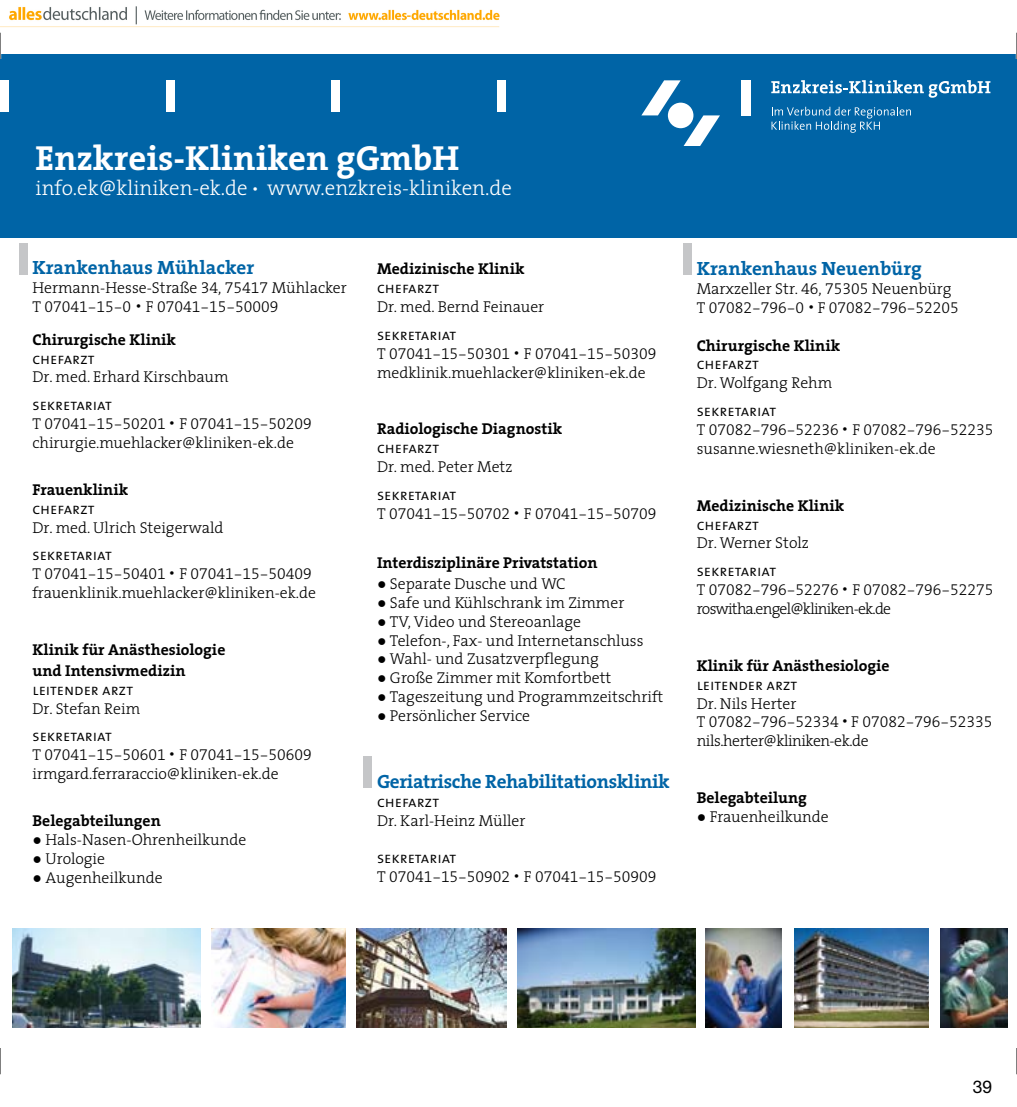
<style>
.page{position:relative;width:1017px;height:1107px;background:#fff}
.page>*{position:absolute;margin:0;border:0;box-sizing:border-box;transform-origin:0 0}
.t1{font:700 35px "The Serif";color:#fff}
.t2{font:300 21px "The Serif";color:#fff}
.t3{font:700 19.25px "The Serif";letter-spacing:-.015em;color:#0064a6}
.t4{font:17.5px "Helvetica Neue LT Std";color:#000}
.t5{font:300 15.75px "The Serif";color:#000}
.t6{font:15.75px "The Serif Light Expert";color:#000}
.t7{font:700 15.75px/21px "The Serif";color:#000}
.t8{font:15.75px "The Sans Semi Light Caps";color:#000}
.t9{font:300 15.75px "The Serif";letter-spacing:-.05em;color:#000}
.t10{font:300 15.75px "The Serif";letter-spacing:-.03em;color:#000}
.s1{font-weight:700}
.s2{font-family:"The Serif Light Expert";font-weight:400}
.s3{font-family:"The Serif";font-weight:300}
.s4{font-family:"The Serif";font-weight:700;font-size:21px}
.s5{font-family:"Arial";font-weight:400}
</style>
<div class="page">
<div style="left:0;top:55px;width:1017px;height:183px;background:#0064a6"></div>
<div style="left:166px;top:80px;width:9px;height:31px;background:#fff"></div>
<div style="left:331px;top:80px;width:9px;height:31px;background:#fff"></div>
<div style="left:498px;top:80px;width:8px;height:31px;background:#fff"></div>
<div style="left:741px;top:80px;width:10px;height:35px;background:#fff"></div>
<svg style="left:771px;top:80px;width:219px;height:18px"></svg>
<svg style="left:641px;top:80px;width:79px;height:65px"></svg>
<svg style="left:771px;top:107px;width:140px;height:26px"></svg>
<img style="left:795px;top:928px;width:133px;height:99px">
<img style="left:940px;top:928px;width:67px;height:99px">
<img style="left:212px;top:928px;width:133px;height:99px">
<img style="left:517px;top:928px;width:178px;height:99px">
<img style="left:706px;top:928px;width:76px;height:99px">
<img style="left:12px;top:928px;width:189px;height:99px">
<div style="left:19px;top:244px;width:8px;height:31px;background:#c5c6c8"></div>
<div style="left:683px;top:244px;width:9px;height:31px;background:#c5c6c8"></div>
<div style="left:363px;top:756px;width:9px;height:31px;background:#c5c6c8"></div>
<div style="left:0;top:80px;width:8px;height:31px;background:#fff"></div>
<img style="left:356px;top:928px;width:151px;height:99px">
<svg style="left:0;top:33px;width:1px;height:26px"></svg>
<svg style="left:0;top:1048px;width:1px;height:26px"></svg>
<svg style="left:1016px;top:33px;width:1px;height:26px"></svg>
<svg style="left:1016px;top:1048px;width:1px;height:26px"></svg>
<img style="left:0;top:6px;width:500px;height:21px">
<h1 class="t1" style="left:36px;top:135px;width:425px">Enzkreis-Kliniken gGmbH</h1>
<h2 class="t2" style="left:36px;top:170px;width:478px">info.ek@kliniken-ek.de <span class="s1">·</span> www.enzkreis-kliniken.de</h2>
<p class="t3" style="left:32px;top:255px;width:223px">Krankenhaus Mühlacker</p>
<p class="t5" style="left:32px;top:274px;width:316px">Hermann-Hesse-Straße <span class="s2">34, 75417</span> Mühlacker</p>
<p class="t6" style="left:32px;top:293px;width:247px"><span class="s3">T</span> 07041-15-0 <span class="s4">·</span> <span class="s3">F</span> 07041-15-50009</p>
<p class="t7" style="left:32px;top:329px;width:145px">Chirurgische Klinik</p>
<p class="t8" style="left:32px;top:345px;width:64px">chefarzt</p>
<p class="t5" style="left:32px;top:364px;width:198px">Dr. med. Erhard Kirschbaum</p>
<p class="t8" style="left:32px;top:391px;width:81px">sekretariat</p>
<p class="t6" style="left:32px;top:410px;width:281px"><span class="s3">T</span> 07041-15-50201 <span class="s4">·</span> <span class="s3">F</span> 07041-15-50209</p>
<p class="t5" style="left:32px;top:429px;width:263px">chirurgie.muehlacker@kliniken-ek.de</p>
<p class="t7" style="left:32px;top:479px;width:97px">Frauenklinik</p>
<p class="t8" style="left:32px;top:495px;width:64px">chefarzt</p>
<p class="t5" style="left:32px;top:514px;width:192px">Dr. med. Ulrich Steigerwald</p>
<p class="t8" style="left:32px;top:542px;width:81px">sekretariat</p>
<p class="t6" style="left:32px;top:561px;width:281px"><span class="s3">T</span> 07041-15-50401 <span class="s4">·</span> <span class="s3">F</span> 07041-15-50409</p>
<p class="t5" style="left:32px;top:579px;width:285px">frauenklinik.muehlacker@kliniken-ek.de</p>
<p class="t7" style="left:32px;top:639px;width:194px">Klinik für Anästhesiologie und Intensivmedizin</p>
<p class="t8" style="left:32px;top:676px;width:102px">leitender arzt</p>
<p class="t5" style="left:32px;top:695px;width:109px">Dr. Stefan Reim</p>
<p class="t8" style="left:32px;top:723px;width:81px">sekretariat</p>
<p class="t6" style="left:32px;top:742px;width:281px"><span class="s3">T</span> 07041-15-50601 <span class="s4">·</span> <span class="s3">F</span> 07041-15-50609</p>
<p class="t5" style="left:32px;top:760px;width:248px">irmgard.ferraraccio@kliniken-ek.de</p>
<p class="t7" style="left:32px;top:810px;width:130px">Belegabteilungen</p>
<p class="t5" style="left:32px;top:826px;width:215px"><span class="s5">●</span> Hals-Nasen-Ohrenheilkunde</p>
<p class="t5" style="left:32px;top:845px;width:74px"><span class="s5">●</span> Urologie</p>
<p class="t5" style="left:32px;top:864px;width:132px"><span class="s5">●</span> Augenheilkunde</p>
<p class="t7" style="left:377px;top:258px;width:149px">Medizinische Klinik</p>
<p class="t8" style="left:377px;top:275px;width:64px">chefarzt</p>
<p class="t5" style="left:377px;top:294px;width:169px">Dr. med. Bernd Feinauer</p>
<p class="t8" style="left:377px;top:321px;width:81px">sekretariat</p>
<p class="t6" style="left:377px;top:340px;width:281px"><span class="s3">T</span> 07041-15-50301 <span class="s4">·</span> <span class="s3">F</span> 07041-15-50309</p>
<p class="t5" style="left:377px;top:359px;width:270px">medklinik.muehlacker@kliniken-ek.de</p>
<p class="t7" style="left:377px;top:418px;width:187px">Radiologische Diagnostik</p>
<p class="t8" style="left:377px;top:435px;width:64px">chefarzt</p>
<p class="t5" style="left:377px;top:454px;width:137px">Dr. med. Peter Metz</p>
<p class="t8" style="left:377px;top:481px;width:81px">sekretariat</p>
<p class="t6" style="left:377px;top:500px;width:281px"><span class="s3">T</span> 07041-15-50702 <span class="s4">·</span> <span class="s3">F</span> 07041-15-50709</p>
<p class="t7" style="left:377px;top:552px;width:222px">Interdisziplinäre Privatstation</p>
<p class="t5" style="left:377px;top:570px;width:190px"><span class="s5">●</span> Separate Dusche und WC</p>
<p class="t5" style="left:377px;top:589px;width:249px"><span class="s5">●</span> Safe und Kühlschrank im Zimmer</p>
<p class="t5" style="left:377px;top:608px;width:206px"><span class="s5">●</span> TV, Video und Stereoanlage</p>
<p class="t5" style="left:377px;top:627px;width:268px"><span class="s5">●</span> Telefon-, Fax- und Internetanschluss</p>
<p class="t5" style="left:377px;top:646px;width:223px"><span class="s5">●</span> Wahl- und Zusatzverpflegung</p>
<p class="t5" style="left:377px;top:665px;width:236px"><span class="s5">●</span> Große Zimmer mit Komfortbett</p>
<p class="t5" style="left:377px;top:683px;width:288px"><span class="s5">●</span> Tageszeitung und Programmzeitschrift</p>
<p class="t5" style="left:377px;top:702px;width:155px"><span class="s5">●</span> Persönlicher Service</p>
<p class="t3" style="left:377px;top:768px;width:294px">Geriatrische Rehabilitationsklinik</p>
<p class="t8" style="left:377px;top:788px;width:64px">chefarzt</p>
<p class="t5" style="left:377px;top:807px;width:150px">Dr. Karl-Heinz Müller</p>
<p class="t8" style="left:377px;top:844px;width:81px">sekretariat</p>
<p class="t6" style="left:377px;top:863px;width:281px"><span class="s3">T</span> 07041-15-50902 <span class="s4">·</span> <span class="s3">F</span> 07041-15-50909</p>
<p class="t3" style="left:697px;top:256px;width:227px">Krankenhaus Neuenbürg</p>
<p class="t5" style="left:697px;top:275px;width:256px">Marxzeller Str. <span class="s2">46, 75305</span> Neuenbürg</p>
<p class="t6" style="left:697px;top:294px;width:264px"><span class="s3">T</span> 07082-796-0 <span class="s4">·</span> <span class="s3">F</span> 07082-796-52205</p>
<p class="t7" style="left:697px;top:335px;width:145px">Chirurgische Klinik</p>
<p class="t8" style="left:697px;top:351px;width:64px">chefarzt</p>
<p class="t5" style="left:697px;top:370px;width:137px">Dr. Wolfgang Rehm</p>
<p class="t8" style="left:697px;top:397px;width:81px">sekretariat</p>
<p class="t6" style="left:697px;top:416px;width:298px"><span class="s3">T</span> 07082-796-52236 <span class="s4">·</span> <span class="s3">F</span> 07082-796-52235</p>
<p class="t5" style="left:697px;top:435px;width:240px">susanne.wiesneth@kliniken-ek.de</p>
<p class="t7" style="left:697px;top:495px;width:149px">Medizinische Klinik</p>
<p class="t8" style="left:697px;top:511px;width:64px">chefarzt</p>
<p class="t5" style="left:697px;top:530px;width:114px">Dr. Werner Stolz</p>
<p class="t8" style="left:697px;top:557px;width:81px">sekretariat</p>
<p class="t6" style="left:697px;top:576px;width:298px"><span class="s3">T</span> 07082-796-52276 <span class="s4">·</span> <span class="s3">F</span> 07082-796-52275</p>
<p class="t9" style="left:697px;top:595px;width:196px">roswitha.engel@kliniken-ek.de</p>
<p class="t7" style="left:697px;top:655px;width:194px">Klinik für Anästhesiologie</p>
<p class="t8" style="left:697px;top:671px;width:102px">leitender arzt</p>
<p class="t5" style="left:697px;top:690px;width:101px">Dr. Nils Herter</p>
<p class="t6" style="left:697px;top:709px;width:297px"><span class="s3">T</span> 07082-796-52334 <span class="s4">·</span> <span class="s3">F</span> 07082-796-52335</p>
<p class="t10" style="left:697px;top:727px;width:173px">nils.herter@kliniken-ek.de</p>
<p class="t7" style="left:697px;top:787px;width:112px">Belegabteilung</p>
<p class="t5" style="left:697px;top:803px;width:134px"><span class="s5">●</span> Frauenheilkunde</p>
<p class="t4" style="left:973px;top:1075px;width:21px">39</p>
</div>
